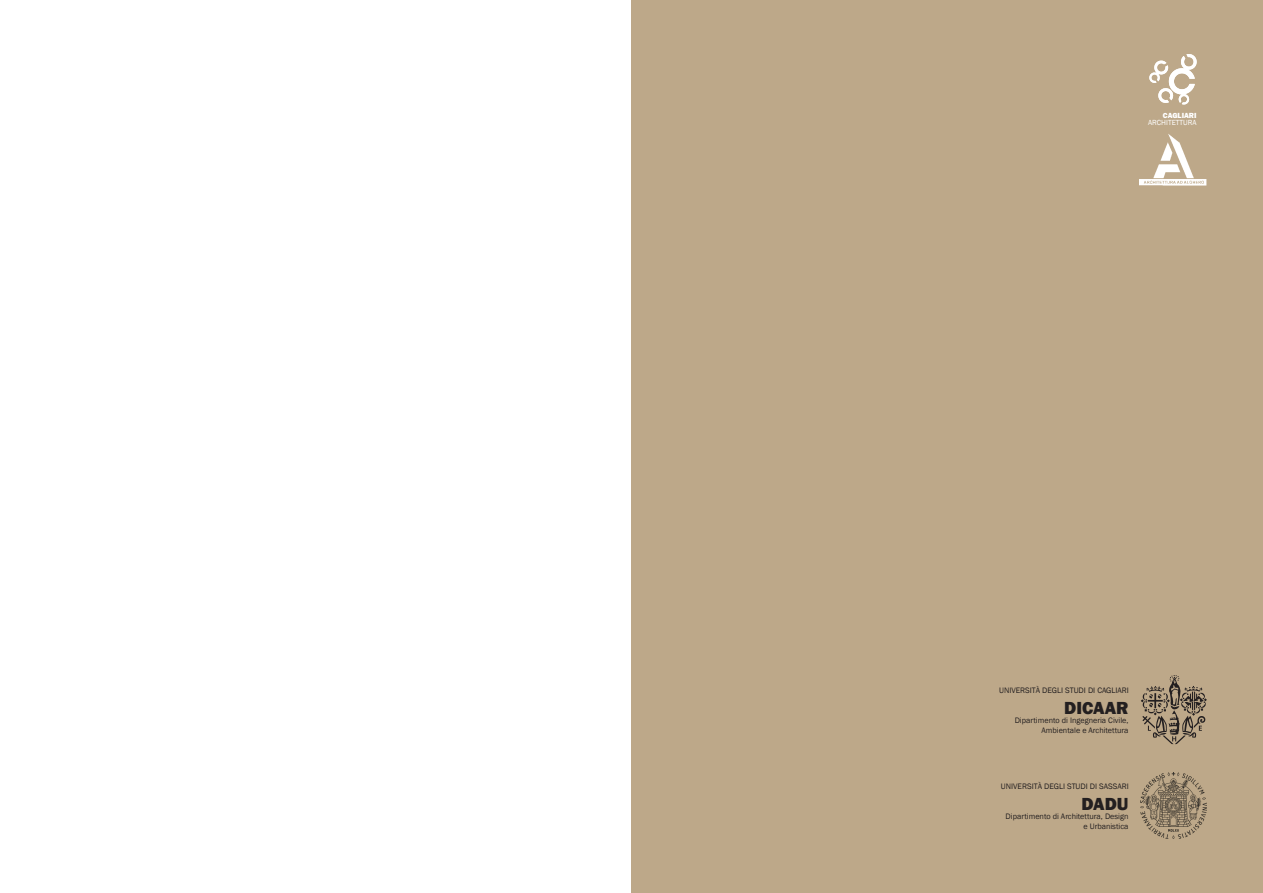
<style>
.page{position:relative;width:1263px;height:893px;background:#fff}
.page>*{position:absolute;margin:0;border:0;box-sizing:border-box;transform-origin:0 0}
.t1{font:800 18px "Franklin Gothic";color:#231f20}
.t2{font:8.1px/9.8px "Franklin Gothic";color:#231f20;text-align:right}
.t3{font:7.65px "Franklin Gothic";color:#fff}
.t4{font:800 7.65px "Franklin Gothic";color:#fff}
</style>
<div class="page">
<div style="left:631px;top:0;width:632px;height:893px;background:#bda889"></div>
<svg style="left:1141px;top:675px;width:66px;height:69px"></svg>
<svg style="left:1149px;top:54px;width:48px;height:51px"></svg>
<img style="left:1141px;top:772px;width:66px;height:66px">
<img style="left:1139px;top:134px;width:68px;height:52px">
<p class="t4" style="left:1163px;top:111px;width:35px">CAGLIARI</p>
<p class="t3" style="left:1148px;top:118px;width:50px">ARCHITETTURA</p>
<p class="t2" style="left:999px;top:686px;width:131px">UNIVERSITÀ DEGLI STUDI DI CAGLIARI</p>
<p class="t2" style="left:1015px;top:715px;width:115px">Dipartimento di Ingegneria Civile,<br>Ambientale e Architettura</p>
<h1 class="t1" style="left:1064px;top:697px;width:66px">DICAAR</h1>
<p class="t2" style="left:1001px;top:782px;width:129px">UNIVERSITÀ DEGLI STUDI DI SASSARI</p>
<p class="t2" style="left:1005px;top:811px;width:124px">Dipartimento di Architettura, Design e Urbanistica</p>
<h1 class="t1" style="left:1081px;top:793px;width:49px">DADU</h1>
</div>
